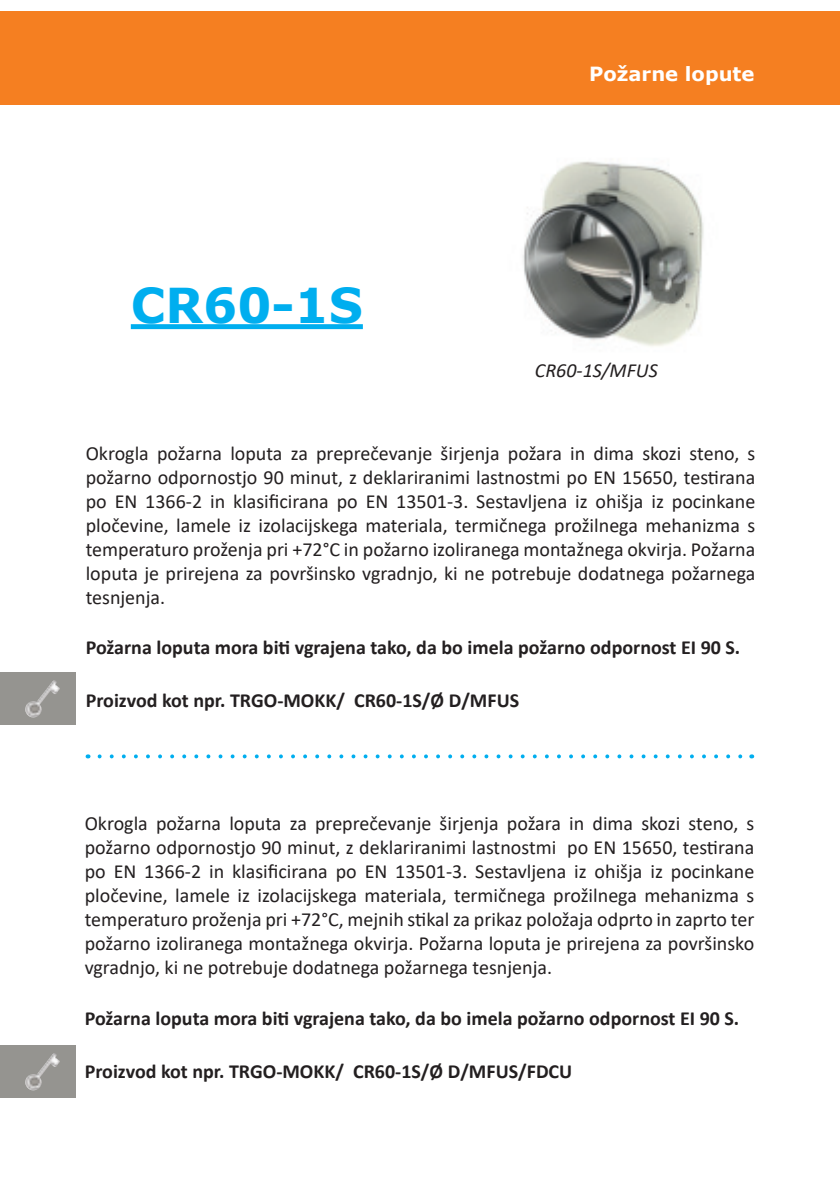
<style>
.page{position:relative;width:840px;height:1191px;background:#fff}
.page>*{position:absolute;margin:0;border:0;box-sizing:border-box;transform-origin:0 0}
.t1{font:700 48px "Verdana";color:#00aeef}
.t2{font:20px/24px "Calibri";color:#231f20;text-align:justify}
.t3{font:700 20px "Calibri";color:#231f20}
.t4{font:italic 20px "Calibri";color:#231f20}
.t5{font:700 19.6px "Verdana";color:#fff}
</style>
<div class="page">
<div style="left:0;top:11px;width:839px;height:94px;background:#f57f21"></div>
<div style="left:131px;top:324px;width:231px;height:5px;background:#00aeef"></div>
<svg style="left:100px;top:754px;width:643px;height:4px"></svg>
<img style="left:523px;top:161px;width:181px;height:185px">
<div style="left:0;top:672px;width:75px;height:52px;background:#959490"></div>
<img style="left:25px;top:680px;width:35px;height:37px">
<div style="left:0;top:1045px;width:75px;height:52px;background:#959490"></div>
<img style="left:25px;top:1053px;width:35px;height:37px">
<h1 class="t1" style="left:131px;top:279px;width:233px">CR60-1S</h1>
<p class="t5" style="left:589px;top:60px;width:167px">Požarne lopute</p>
<p class="t4" style="left:534px;top:362px;width:124px">CR60-1S/MFUS</p>
<p class="t2" style="left:86px;top:441px;width:670px">Okrogla požarna loputa za preprečevanje širjenja požara in dima skozi steno, s požarno odpornostjo 90 minut, z deklariranimi lastnostmi po EN 15650, testirana po EN 1366-2 in klasificirana po EN 13501-3. Sestavljena iz ohišja iz pocinkane pločevine, lamele iz izolacijskega materiala, termičnega prožilnega mehanizma s temperaturo proženja pri +72°C in požarno izoliranega montažnega okvirja. Požarna loputa je prirejena za površinsko vgradnjo, ki ne potrebuje dodatnega požarnega tesnjenja.</p>
<p class="t3" style="left:86px;top:633px;width:655px">Požarna loputa mora biti vgrajena tako, da bo imela požarno odpornost EI 90 S.</p>
<p class="t3" style="left:86px;top:686px;width:435px">Proizvod kot npr. TRGO-MOKK/ CR60-1S/Ø D/MFUS</p>
<p class="t2" style="left:85px;top:811px;width:670px">Okrogla požarna loputa za preprečevanje širjenja požara in dima skozi steno, s požarno odpornostjo 90 minut, z deklariranimi lastnostmi po EN 15650, testirana po EN 1366-2 in klasificirana po EN 13501-3. Sestavljena iz ohišja iz pocinkane pločevine, lamele iz izolacijskega materiala, termičnega prožilnega mehanizma s temperaturo proženja pri +72°C, mejnih stikal za prikaz položaja odprto in zaprto ter požarno izoliranega montažnega okvirja. Požarna loputa je prirejena za površinsko vgradnjo, ki ne potrebuje dodatnega požarnega tesnjenja.</p>
<p class="t3" style="left:85px;top:1004px;width:655px">Požarna loputa mora biti vgrajena tako, da bo imela požarno odpornost EI 90 S.</p>
<p class="t3" style="left:85px;top:1056px;width:489px">Proizvod kot npr. TRGO-MOKK/ CR60-1S/Ø D/MFUS/FDCU</p>
</div>
